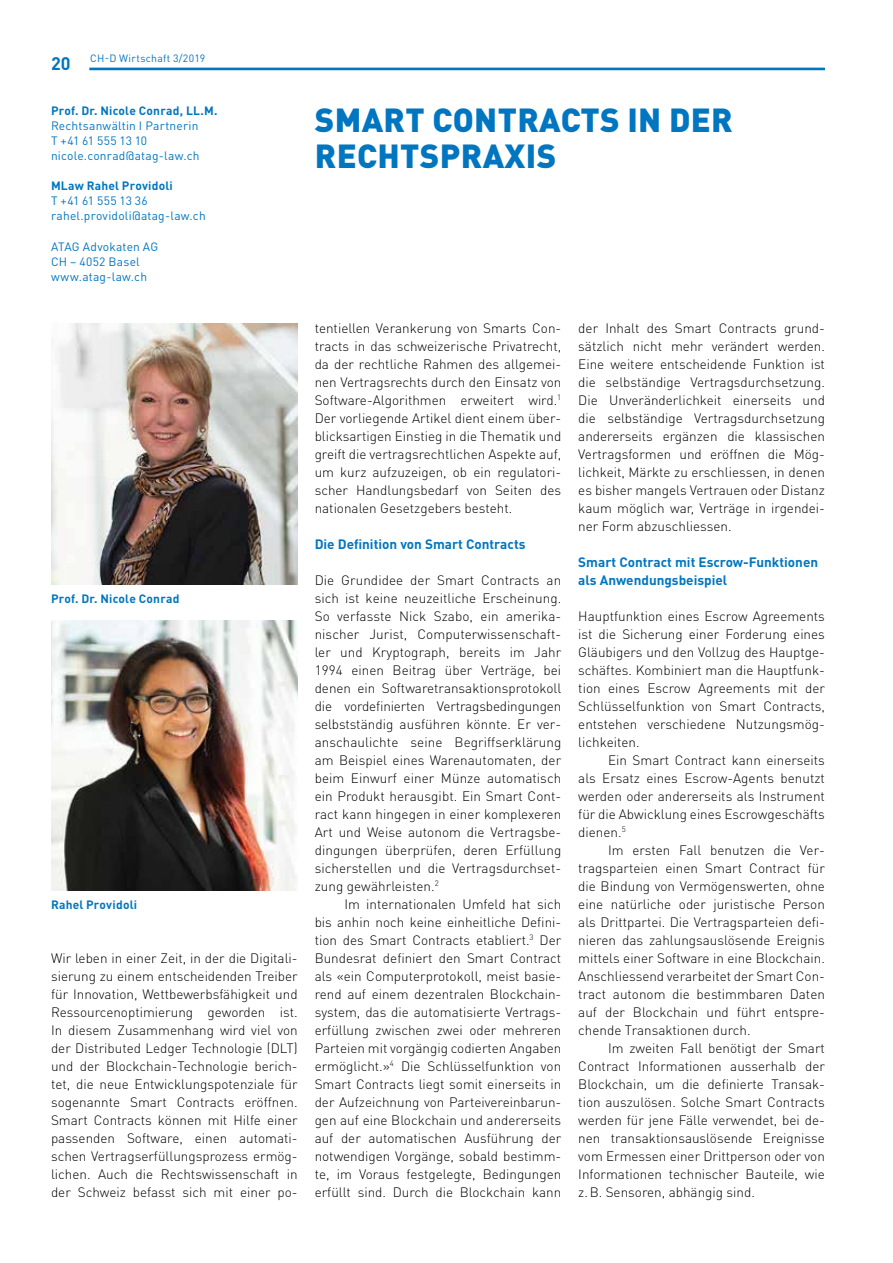
<style>
.page{position:relative;width:893px;height:1263px;background:#fff}
.page>*{position:absolute;margin:0;border:0;box-sizing:border-box;transform-origin:0 0}
.t1{font:900 33px/36px "DIN Pro";letter-spacing:.01em;color:#0076c0}
.t2{font:700 18px "DIN Pro";color:#0076c0}
.t3{font:300 13.5px/18px "DIN Pro";color:#000;text-align:justify}
.t4{font:700 13.5px/18px "DIN Pro";color:#0076c0}
.t5{font:12px/15px "DIN Pro";letter-spacing:.015em;color:#0076c0}
.t6{font:700 12px "DIN Pro";letter-spacing:.015em;color:#0076c0}
.t7{font:10.5px "DIN Pro";letter-spacing:.03em;color:#0076c0}
</style>
<div class="page">
<hr style="left:89px;top:68px;width:736px;height:2px;background:#0076c0">
<img style="left:51px;top:323px;width:247px;height:262px">
<img style="left:51px;top:621px;width:247px;height:270px">
<p class="t7" style="left:90px;top:51px;width:117px">CH-D Wirtschaft 3/2019</p>
<h2 class="t2" style="left:51px;top:51px;width:21px">20</h2>
<p class="t6" style="left:51px;top:103px;width:168px">Prof. Dr. Nicole Conrad, LL.M.</p>
<p class="t5" style="left:51px;top:118px;width:150px">Rechtsanwältin I Partnerin<br>T +41 61 555 13 10 nicole.conrad@atag-law.ch</p>
<p class="t6" style="left:51px;top:178px;width:123px">MLaw Rahel Providoli</p>
<p class="t5" style="left:51px;top:193px;width:156px">T +41 61 555 13 36 rahel.providoli@atag-law.ch</p>
<p class="t5" style="left:51px;top:238px;width:109px">ATAG Advokaten AG<br>CH – 4052 Basel www.atag-law.ch</p>
<p class="t6" style="left:51px;top:590px;width:130px">Prof. Dr. Nicole Conrad</p>
<p class="t6" style="left:51px;top:896px;width:88px">Rahel Providoli</p>
<p class="t3" style="left:51px;top:948px;width:248px">Wir leben in einer Zeit, in der die Digitali&shy;sierung zu einem entscheidenden Treiber für Innovation, Wettbewerbsfähigkeit und Ressourcenoptimierung geworden ist.<br>In diesem Zusammenhang wird viel von der Distributed Ledger Technologie (DLT) und der Blockchain-Technologie berich&shy;tet, die neue Entwicklungspotenziale für sogenannte Smart Contracts eröffnen.<br>Smart Contracts können mit Hilfe einer passenden Software, einen automati&shy;schen Vertragserfüllungsprozess ermög&shy;lichen. Auch die Rechtswissenschaft in der Schweiz befasst sich mit einer po-</p>
<h1 class="t1" style="left:315px;top:100px;width:419px">SMART CONTRACTS IN DER<br>RECHTSPRAXIS</h1>
<p class="t3" style="left:315px;top:318px;width:248px">tentiellen Verankerung von Smarts Con&shy;tracts in das schweizerische Privatrecht, da der rechtliche Rahmen des allgemei&shy;nen Vertragsrechts durch den Einsatz von Software-Algorithmen erweitert wird.<sup>1<br></sup>Der vorliegende Artikel dient einem über&shy;blicksartigen Einstieg in die Thematik und greift die vertragsrechtlichen Aspekte auf, um kurz aufzuzeigen, ob ein regulatori&shy;scher Handlungsbedarf von Seiten des nationalen Gesetzgebers besteht.</p>
<p class="t4" style="left:315px;top:534px;width:212px">Die Definition von Smart Contracts</p>
<p class="t3" style="left:315px;top:570px;width:248px">Die Grundidee der Smart Contracts an sich ist keine neuzeitliche Erscheinung.<br>So verfasste Nick Szabo, ein amerika&shy;nischer Jurist, Computerwissenschaft&shy;ler und Kryptograph, bereits im Jahr 1994 einen Beitrag über Verträge, bei denen ein Softwaretransaktionsprotokoll die vordefinierten Vertragsbedingungen selbstständig ausführen könnte. Er ver&shy;anschaulichte seine Begriffserklärung am Beispiel eines Warenautomaten, der beim Einwurf einer Münze automatisch ein Produkt herausgibt. Ein Smart Cont&shy;ract kann hingegen in einer komplexeren Art und Weise autonom die Vertragsbe&shy;dingungen überprüfen, deren Erfüllung sicherstellen und die Vertragsdurchset&shy;zung gewährleisten.<sup>2</sup></p>
<p class="t3" style="left:315px;top:894px;width:248px;text-indent:30px">Im internationalen Umfeld hat sich bis anhin noch keine einheitliche Defini&shy;tion des Smart Contracts etabliert.<sup>3</sup> Der Bundesrat definiert den Smart Contract als «ein Computerprotokoll, meist basie&shy;rend auf einem dezentralen Blockchain&shy;system, das die automatisierte Vertrags&shy;erfüllung zwischen zwei oder mehreren Parteien mit vorgängig codierten Angaben ermöglicht.»<sup>4</sup> Die Schlüsselfunktion von Smart Contracts liegt somit einerseits in der Aufzeichnung von Parteivereinbarun&shy;gen auf eine Blockchain und andererseits auf der automatischen Ausführung der notwendigen Vorgänge, sobald bestimm&shy;te, im Voraus festgelegte, Bedingungen erfüllt sind. Durch die Blockchain kann</p>
<p class="t3" style="left:578px;top:318px;width:248px">der Inhalt des Smart Contracts grund&shy;sätzlich nicht mehr verändert werden.<br>Eine weitere entscheidende Funktion ist die selbständige Vertragsdurchsetzung.<br>Die Unveränderlichkeit einerseits und die selbständige Vertragsdurchsetzung andererseits ergänzen die klassischen Vertragsformen und eröffnen die Mög&shy;lichkeit, Märkte zu erschliessen, in denen es bisher mangels Vertrauen oder Distanz kaum möglich war, Verträge in irgendei&shy;ner Form abzuschliessen.</p>
<p class="t4" style="left:578px;top:552px;width:241px">Smart Contract mit Escrow-Funktionen als Anwendungsbeispiel</p>
<p class="t3" style="left:578px;top:606px;width:248px">Hauptfunktion eines Escrow Agreements ist die Sicherung einer Forderung eines Gläubigers und den Vollzug des Hauptge&shy;schäftes. Kombiniert man die Hauptfunk&shy;tion eines Escrow Agreements mit der Schlüsselfunktion von Smart Contracts, entstehen verschiedene Nutzungsmög&shy;lichkeiten.</p>
<p class="t3" style="left:578px;top:750px;width:248px;text-indent:30px">Ein Smart Contract kann einerseits als Ersatz eines Escrow-Agents benutzt werden oder andererseits als Instrument für die Abwicklung eines Escrowgeschäfts dienen.<sup>5</sup></p>
<p class="t3" style="left:578px;top:840px;width:248px;text-indent:30px">Im ersten Fall benutzen die Ver&shy;tragsparteien einen Smart Contract für die Bindung von Vermögenswerten, ohne eine natürliche oder juristische Person als Drittpartei. Die Vertragsparteien defi&shy;nieren das zahlungsauslösende Ereignis mittels einer Software in eine Blockchain.<br>Anschliessend verarbeitet der Smart Con&shy;tract autonom die bestimmbaren Daten auf der Blockchain und führt entspre&shy;chende Transaktionen durch.</p>
<p class="t3" style="left:578px;top:1038px;width:248px;text-align:left;text-indent:30px">Im zweiten Fall benötigt der Smart Contract Informationen ausserhalb der Blockchain, um die definierte Transak&shy;tion auszulösen. Solche Smart Contracts werden für jene Fälle verwendet, bei de&shy;nen transaktionsauslösende Ereignisse vom Ermessen einer Drittperson oder von Informationen technischer Bauteile, wie z.B. Sensoren, abhängig sind.</p>
</div>
